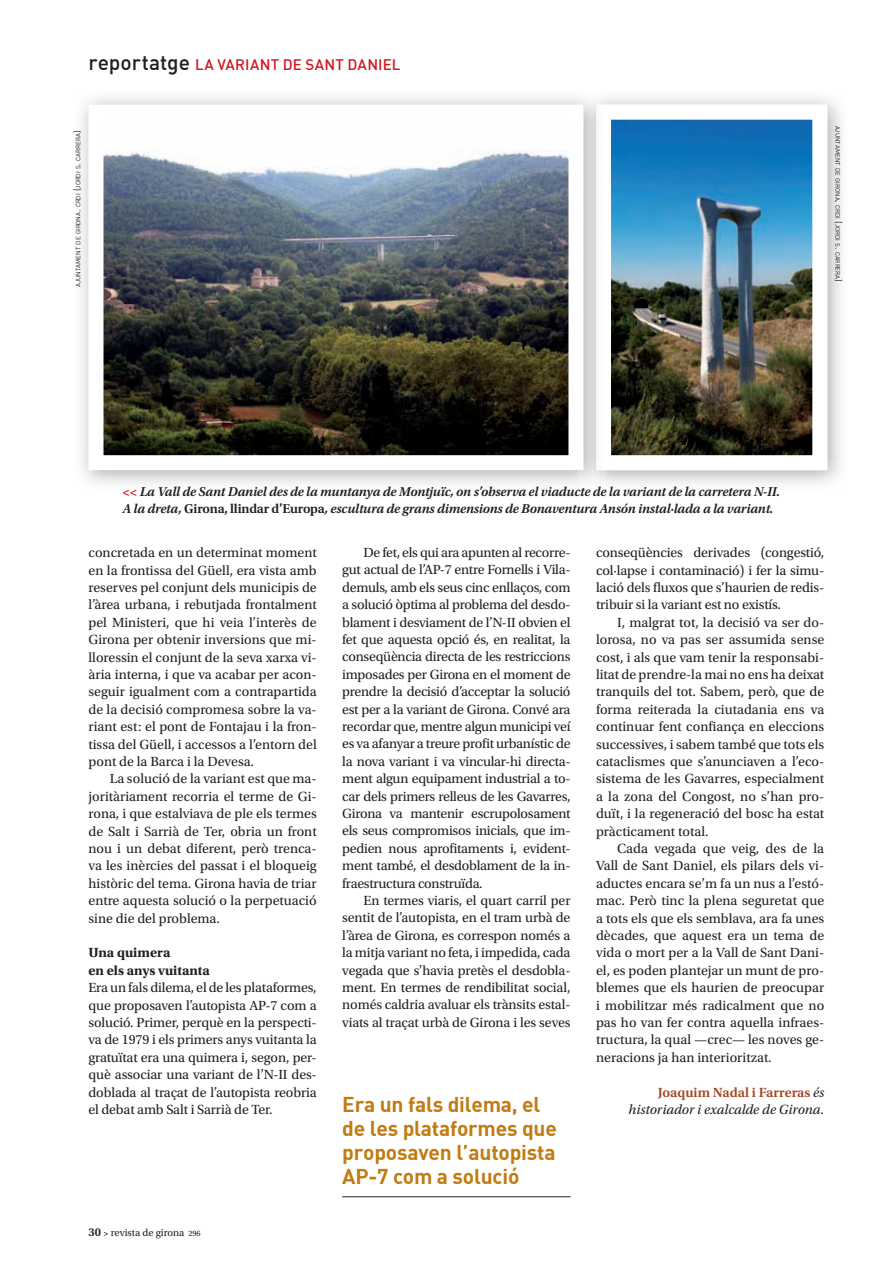
<style>
.page{position:relative;width:896px;height:1278px;background:#fff}
.page>*{position:absolute;margin:0;border:0;box-sizing:border-box;transform-origin:0 0}
.t1{font:21px/24px "DIN Bold";letter-spacing:-.01em;color:#c27b11}
.t2{font:15px "DIN Medium Alternate";letter-spacing:.015em;color:#d2161e}
.t3{font:13.95px/17.4px "Utopia Std";letter-spacing:-.01em;color:#231f20;text-align:justify}
.t4{font:italic 13.95px/17.4px "Utopia Std";color:#231f20;text-align:right}
.t5{font:700 13.95px/17.4px "Utopia Std";color:#231f20}
.t6{font:italic 600 13.5px/17.4px "Utopia Std";letter-spacing:-.015em;color:#231f20}
.t7{font:10.5px "Utopia Std";color:#231f20}
.t8{font:6.3px "DIN";color:#231f20}
.s1{font-size:21px;color:#231f20}
.s2{font-size:9px}
.s3{color:#d2161e}
.s4{font-style:normal}
.s5{font-weight:600;font-size:12px}
.s6{font-weight:600;font-size:9px}
.s7{font-size:8.25px}
.s8{font-weight:600;font-style:normal;color:#a44624}
</style>
<div class="page">
<hr style="left:342px;top:1196px;width:228px;height:1px;background:#231f20">
<img style="left:604px;top:97px;width:237px;height:387px">
<img style="left:604px;top:105px;width:223px;height:365px">
<img style="left:579px;top:93px;width:25px;height:395px">
<img style="left:596px;top:105px;width:8px;height:365px">
<img style="left:104px;top:149px;width:463px;height:305px">
<p class="t2" style="left:88px;top:55px;width:313px"><span class="s1">reportatge</span> LA VARIANT DE SANT DANIEL</p>
<p class="t8" style="left:74px;top:287px;width:158px;rotate:-90deg">ajuntament de girona<span class="s2">.</span> crdi <span class="s2">(</span>jordi s<span class="s2">.</span> carrera<span class="s2">)</span></p>
<p class="t8" style="left:842px;top:126px;width:158px;rotate:90deg">ajuntament de girona<span class="s2">.</span> crdi <span class="s2">(</span>jordi s<span class="s2">.</span> carrera<span class="s2">)</span></p>
<p class="t6" style="left:122px;top:483px;width:659px"><span class="s3">&lt;&lt;</span> La Vall de Sant Daniel des de la muntanya de Montjuïc, on s’observa el viaducte de la variant de la carretera N-II.<br>A la dreta, <span class="s4">Girona, llindar d’Europa</span>, escultura de grans dimensions de Bonaventura Ansón instal·lada a la variant.</p>
<p class="t3" style="left:88px;top:544px;width:230px">concretada en un determinat moment en la frontissa del Güell, era vista amb reserves pel conjunt dels municipis de l’àrea urbana, i rebutjada frontalment pel Ministeri, que hi veia l’interès de Girona per obtenir inversions que mi&shy;lloressin el conjunt de la seva xarxa vi&shy;ària interna, i que va acabar per acon&shy;seguir igualment com a contrapartida de la decisió compromesa sobre la va&shy;riant est: el pont de Fontajau i la fron&shy;tissa del Güell, i accessos a l’entorn del pont de la Barca i la Devesa.</p>
<p class="t3" style="left:88px;top:770px;width:230px;text-indent:21px">La solució de la variant est que ma&shy;joritàriament recorria el terme de Gi&shy;rona, i que estalviava de ple els termes de Salt i Sarrià de Ter, obria un front nou i un debat diferent, però trenca&shy;va les inèrcies del passat i el bloqueig històric del tema. Girona havia de triar entre aquesta solució o la perpetuació sine die del problema.</p>
<p class="t5" style="left:88px;top:944px;width:123px">Una quimera<br>en els anys vuitanta</p>
<p class="t3" style="left:88px;top:979px;width:230px">Era un fals dilema, el de les plataformes, que proposaven l’autopista AP-7 com a solució. Primer, perquè en la perspecti&shy;va de 1979 i els primers anys vuitanta la gratuïtat era una quimera i, segon, per&shy;què associar una variant de l’N-II des&shy;doblada al traçat de l’autopista reobria el debat amb Salt i Sarrià de Ter.</p>
<p class="t7" style="left:88px;top:1226px;width:114px"><span class="s5">30</span> <span class="s6">&gt;</span> revista de girona <span class="s7">296</span></p>
<p class="t3" style="left:342px;top:544px;width:230px;text-indent:21px">De fet, els qui ara apunten al recorre&shy;gut actual de l’AP-7 entre Fornells i Vila&shy;demuls, amb els seus cinc enllaços, com a solució òptima al problema del desdo&shy;blament i desviament de l’N-II obvien el fet que aquesta opció és, en realitat, la conseqüència directa de les restriccions imposades per Girona en el moment de prendre la decisió d’acceptar la solució est per a la variant de Girona. Convé ara recordar que, mentre algun municipi veí es va afanyar a treure profit urbanístic de la nova variant i va vincular-hi directa&shy;ment algun equipament industrial a to&shy;car dels primers relleus de les Gavarres, Girona va mantenir escrupolosament els seus compromisos inicials, que im&shy;pedien nous aprofitaments i, evident&shy;ment també, el desdoblament de la in&shy;fraestructura construïda.</p>
<p class="t3" style="left:342px;top:892px;width:230px;text-indent:21px">En termes viaris, el quart carril per sentit de l’autopista, en el tram urbà de l’àrea de Girona, es correspon només a la mitja variant no feta, i impedida, cada vegada que s’havia pretès el desdobla&shy;ment. En termes de rendibilitat social, només caldria avaluar els trànsits estal&shy;viats al traçat urbà de Girona i les seves</p>
<h1 class="t1" style="left:342px;top:1091px;width:216px">Era un fals dilema, el de les plataformes que proposaven l’autopista<br>AP-7 com a solució</h1>
<p class="t3" style="left:596px;top:544px;width:230px">conseqüències derivades (congestió, col·lapse i contaminació) i fer la simu&shy;lació dels fluxos que s’haurien de redis&shy;tribuir si la variant est no existís.</p>
<p class="t3" style="left:596px;top:614px;width:230px;text-indent:21px">I, malgrat tot, la decisió va ser do&shy;lorosa, no va pas ser assumida sense cost, i als que vam tenir la responsabi&shy;litat de prendre-la mai no ens ha deixat tranquils del tot. Sabem, però, que de forma reiterada la ciutadania ens va continuar fent confiança en eleccions successives, i sabem també que tots els cataclismes que s’anunciaven a l’eco&shy;sistema de les Gavarres, especialment a la zona del Congost, no s’han pro&shy;duït, i la regeneració del bosc ha estat pràcticament total.</p>
<p class="t3" style="left:596px;top:840px;width:230px;text-indent:21px">Cada vegada que veig, des de la Vall de Sant Daniel, els pilars dels vi&shy;aductes encara se’m fa un nus a l’estó&shy;mac. Però tinc la plena seguretat que a tots els que els semblava, ara fa unes dècades, que aquest era un tema de vida o mort per a la Vall de Sant Dani&shy;el, es poden plantejar un munt de pro&shy;blemes que els haurien de preocupar i mobilitzar més radicalment que no pas ho van fer contra aquella infraes&shy;tructura, la qual —crec— les noves ge&shy;neracions ja han interioritzat.</p>
<p class="t4" style="left:628px;top:1083px;width:197px"><span class="s8">Joaquim Nadal i Farreras</span> és historiador i exalcalde de Girona.</p>
</div>
